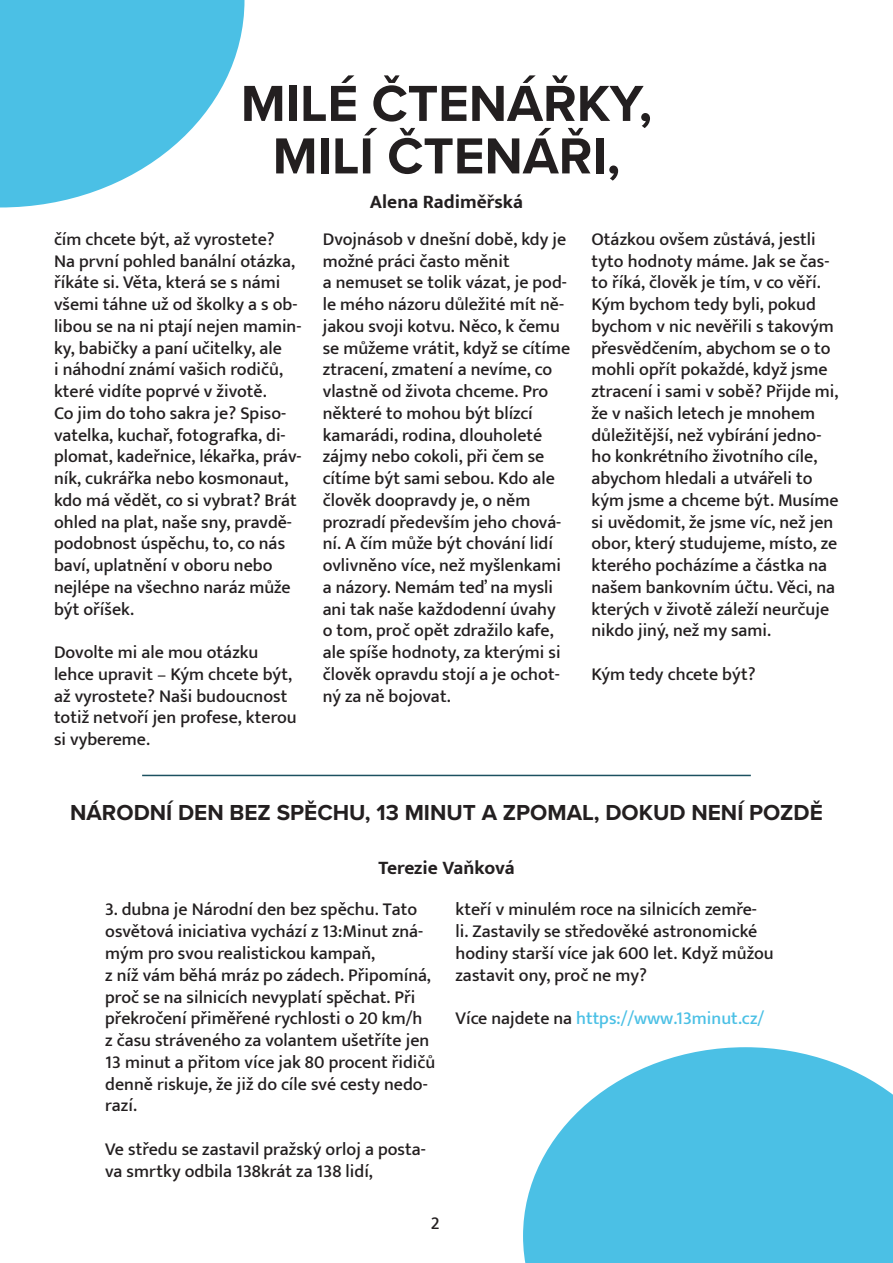
<style>
.page{position:relative;width:893px;height:1263px;background:#fff}
.page>*{position:absolute;margin:0;border:0;box-sizing:border-box;transform-origin:0 0}
.Nadpis{font:700 52.5px "Proxima Nova";color:#231f20}
.Nadpis-2{font:700 22.5px "Proxima Nova";color:#231f20}
.Jméno{font:700 19.5px "Mukta";color:#231f20}
.Obsah{font:500 18px/21.8px "Mukta";color:#231f20}
.Obsah-2{font:500 18px "Mukta";color:#4bc0e5}
.s1{color:#231f20}
</style>
<div class="page">
<svg style="left:523px;top:1047px;width:370px;height:216px;background:#64c8e8"></svg>
<svg style="left:0;top:0;width:244px;height:207px;fill:#4bc0e5"></svg>
<hr style="left:142px;top:775px;width:609px;height:1px;background:#1c5160">
<p class="Nadpis" style="left:241px;top:64px;width:413px">MILÉ ČTENÁŘKY,</p>
<p class="Nadpis" style="left:273px;top:117px;width:349px">MILÍ ČTENÁŘI,</p>
<p class="Jméno" style="left:370px;top:190px;width:155px">Alena Radiměřská</p>
<p class="Obsah" style="left:54px;top:228px;width:249px">čím chcete být, až vyrostete?<br>Na první pohled banální otázka, říkáte si. Věta, která se s námi všemi táhne už od školky a s ob&shy;libou se na ni ptají nejen mamin&shy;ky, babičky a paní učitelky, ale<br>i náhodní známí vašich rodičů, které vidíte poprvé v životě.</p>
<p class="Obsah" style="left:54px;top:402px;width:249px">Co jim do toho sakra je? Spiso&shy;vatelka, kuchař, fotografka, di&shy;plomat, kadeřnice, lékařka, práv&shy;ník, cukrářka nebo kosmonaut, kdo má vědět, co si vybrat? Brát ohled na plat, naše sny, pravdě&shy;podobnost úspěchu, to, co nás baví, uplatnění v oboru nebo nejlépe na všechno naráz může být oříšek.</p>
<p class="Obsah" style="left:54px;top:641px;width:244px">Dovolte mi ale mou otázku lehce upravit – Kým chcete být, až vyrostete? Naši budoucnost totiž netvoří jen profese, kterou si vybereme.</p>
<p class="Obsah" style="left:323px;top:228px;width:245px">Dvojnásob v dnešní době, kdy je možné práci často měnit</p>
<p class="Obsah" style="left:323px;top:271px;width:249px">a nemuset se tolik vázat, je pod&shy;le mého názoru důležité mít ně&shy;jakou svoji kotvu. Něco, k čemu se můžeme vrátit, když se cítíme ztracení, zmatení a nevíme, co vlastně od života chceme. Pro některé to mohou být blízcí</p>
<p class="Obsah" style="left:323px;top:424px;width:240px">kamarádi, rodina, dlouholeté zájmy nebo cokoli, při čem se cítíme být sami sebou. Kdo ale člověk doopravdy je, o něm prozradí především jeho chová&shy;ní. A čím může být chování lidí ovlivněno více, než myšlenkami a názory. Nemám teď na mysli ani tak naše každodenní úvahy o tom, proč opět zdražilo kafe, ale spíše hodnoty, za kterými si člověk opravdu stojí a je ochot&shy;ný za ně bojovat.</p>
<p class="Obsah" style="left:591px;top:228px;width:249px">Otázkou ovšem zůstává, jestli tyto hodnoty máme. Jak se čas&shy;to říká, člověk je tím, v co věří.<br>Kým bychom tedy byli, pokud bychom v nic nevěřili s takovým přesvědčením, abychom se o to mohli opřít pokaždé, když jsme ztracení i sami v sobě? Přijde mi, že v našich letech je mnohem důležitější, než vybírání jedno&shy;ho konkrétního životního cíle, abychom hledali a utvářeli to kým jsme a chceme být. Musíme si uvědomit, že jsme víc, než jen obor, který studujeme, místo, ze kterého pocházíme a částka na našem bankovním účtu. Věci, na kterých v životě záleží neurčuje nikdo jiný, než my sami.</p>
<p class="Obsah" style="left:591px;top:663px;width:166px">Kým tedy chcete být?</p>
<p class="Nadpis-2" style="left:70px;top:795px;width:754px">NÁRODNÍ DEN BEZ SPĚCHU, 13 MINUT A ZPOMAL, DOKUD NENÍ POZDĚ</p>
<p class="Jméno" style="left:378px;top:856px;width:138px">Terezie Vaňková</p>
<p class="Obsah" style="left:105px;top:898px;width:319px">3. dubna je Národní den bez spěchu. Tato osvětová iniciativa vychází z 13:Minut zná&shy;mým pro svou realistickou kampaň,</p>
<p class="Obsah" style="left:105px;top:964px;width:332px">z níž vám běhá mráz po zádech. Připomíná, proč se na silnicích nevyplatí spěchat. Při překročení přiměřené rychlosti o 20 km/h<br>z času stráveného za volantem ušetříte jen 13 minut a přitom více jak 80 procent řidičů denně riskuje, že již do cíle své cesty nedo&shy;razí.</p>
<p class="Obsah" style="left:105px;top:1138px;width:322px">Ve středu se zastavil pražský orloj a posta&shy;va smrtky odbila 138krát za 138 lidí,</p>
<p class="Obsah" style="left:431px;top:1212px;width:10px">2</p>
<p class="Obsah" style="left:455px;top:898px;width:320px">kteří v minulém roce na silnicích zemře&shy;li. Zastavily se středověké astronomické hodiny starší více jak 600 let. Když můžou zastavit ony, proč ne my?</p>
<p class="Obsah-2" style="left:455px;top:1007px;width:310px"><span class="s1">Více najdete na</span> https://www.13minut.cz/</p>
</div>
